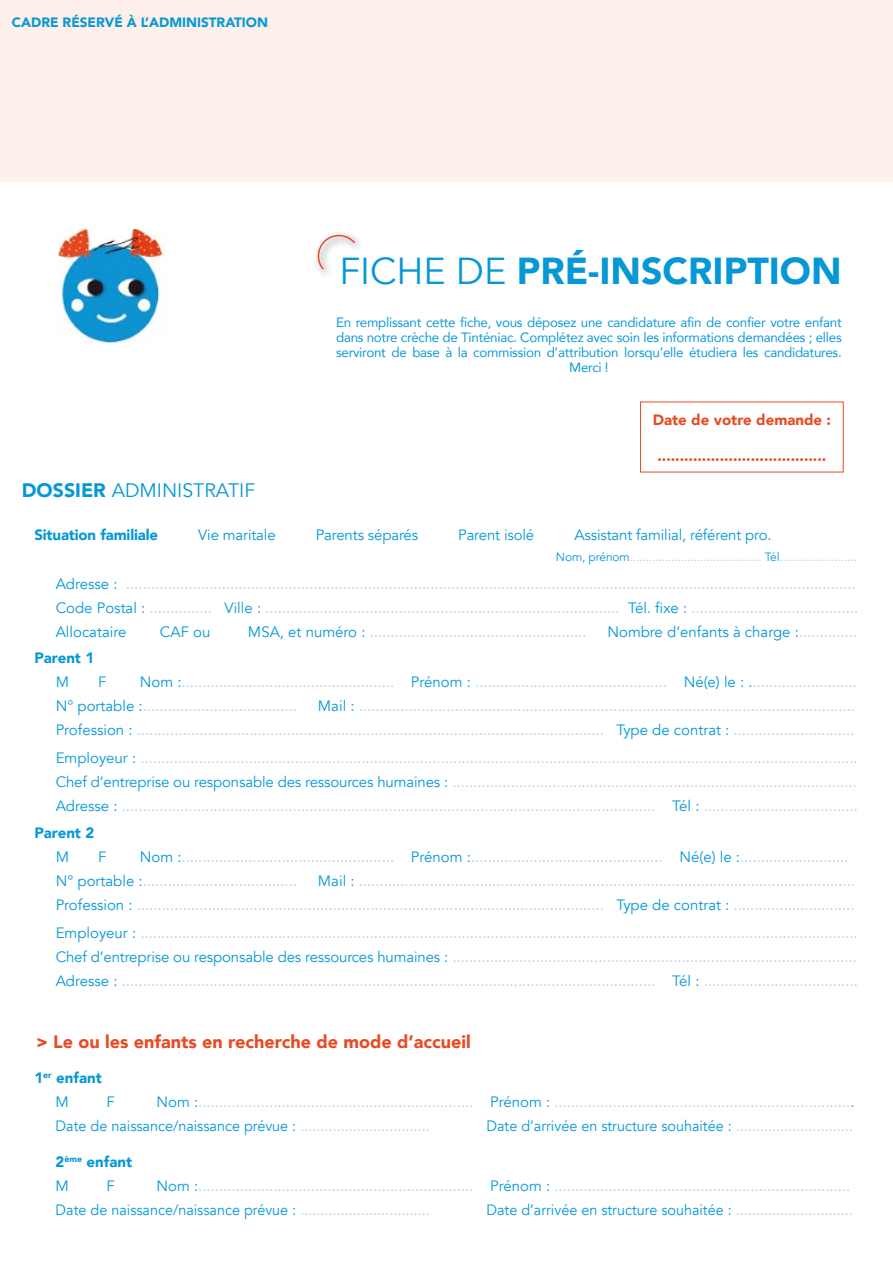
<style>
.page{position:relative;width:893px;height:1263px;background:#fff}
.page>*{position:absolute;margin:0;border:0;box-sizing:border-box;transform-origin:0 0}
.t1{font:900 37.5px "Avenir";color:#0698d6}
.t2{font:19.5px "Avenir";color:#0698d6}
.t3{font:900 18px "Avenir";color:#e84b24}
.t4{font:15px/24px "Avenir";color:#a7caec}
.t5{font:15px "Avenir";color:#0698d6;scale:.96 1}
.t6{font:15px "Avenir";color:#0698d6}
.t7{font:900 15px "Avenir";color:#e84b24}
.t8{font:900 15px/24px "Avenir";letter-spacing:-.005em;color:#0698d6}
.t9{font:13.5px/15px "Avenir";letter-spacing:-.02em;color:#1099d6;text-align:center}
.t10{font:900 13.5px "Avenir";color:#0698d6}
.t11{font:12px "Avenir";letter-spacing:-.01em;color:#a7caec}
.s1{font-weight:400}
.s2{font-weight:900}
.s3{color:#0698d6}
.s4{color:#a7caec}
</style>
<div class="page">
<img style="left:57px;top:229px;width:107px;height:115px">
<svg style="left:316px;top:233px;width:41px;height:38px"></svg>
<div style="left:0;top:0;width:893px;height:182px;background:#fdefea"></div>
<p class="t10" style="left:12px;top:11px;width:258px">CADRE RÉSERVÉ À L’ADMINISTRATION</p>
<h1 class="t1" style="left:339px;top:239px;width:504px"><span class="s1">FICHE DE</span> PRÉ-INSCRIPTION</h1>
<p class="t9" style="left:336px;top:315px;width:507px">En remplissant cette fiche, vous déposez une candidature afin de confier votre enfant dans notre crèche de Tinténiac. Complétez avec soin les informations demandées ; elles serviront de base à la commission d’attribution lorsqu’elle étudiera les candidatures.<br>Merci !</p>
<p class="t7" style="left:653px;top:407px;width:180px">Date de votre demande :</p>
<p class="t7" style="left:657px;top:443px;width:170px">......................................</p>
<h2 class="t2" style="left:22px;top:479px;width:235px"><span class="s2">DOSSIER</span> ADMINISTRATIF</h2>
<p class="t8" style="left:34px;top:522px;width:125px">Situation familiale</p>
<p class="t6" style="left:198px;top:526px;width:79px">Vie maritale</p>
<p class="t6" style="left:316px;top:526px;width:104px">Parents séparés</p>
<p class="t6" style="left:458px;top:526px;width:78px">Parent isolé</p>
<p class="t6" style="left:574px;top:526px;width:199px">Assistant familial, référent pro.</p>
<p class="t11" style="left:556px;top:549px;width:302px"><span class="s3">Nom, prénom</span>......................................... <span class="s3">Tél</span>........................</p>
<p class="t4" style="left:56px;top:572px;width:804px"><span class="s3">Adresse :</span> ...............................................................................................................................................................................<br><span class="s3">Code Postal :</span> ............... <span class="s3">Ville :</span> ..................................................................................... <span class="s3">Tél. fixe :</span> ........................................<br><span class="s3">Allocataire</span></p>
<p class="t6" style="left:160px;top:622px;width:52px">CAF ou</p>
<p class="t4" style="left:248px;top:620px;width:340px"><span class="s3">MSA, et numéro :</span> ....................................................</p>
<p class="t6" style="left:607px;top:622px;width:251px">Nombre d’enfants à charge :<span class="s4">..............</span></p>
<p class="t8" style="left:34px;top:645px;width:61px">Parent 1</p>
<p class="t6" style="left:56px;top:673px;width:15px">M</p>
<p class="t6" style="left:98px;top:673px;width:10px">F</p>
<p class="t4" style="left:56px;top:670px;width:803px;text-indent:84px"><span class="s3">Nom :</span>................................................... <span class="s3">Prénom :</span> .............................................. <span class="s3">Né(e) le : .</span>.........................<br><span class="s3">N° portable :</span>.....................................</p>
<p class="t4" style="left:56px;top:694px;width:801px;text-align:right"><span class="s3">Mail :</span> .......................................................................................................................<br><span class="s3">Profession :</span> ................................................................................................................ <span class="s3">Type de contrat :</span> .............................</p>
<p class="t4" style="left:56px;top:746px;width:804px;text-align:justify"><span class="s3">Employeur :</span> ............................................................................................................................................................................<br><span class="s3">Chef d’entreprise ou responsable des ressources humaines :</span> .................................................................................................<br><span class="s3">Adresse :</span> ................................................................................................................................ <span class="s3">Tél :</span> .....................................</p>
<p class="t8" style="left:34px;top:820px;width:61px">Parent 2</p>
<p class="t6" style="left:56px;top:848px;width:15px">M</p>
<p class="t6" style="left:98px;top:848px;width:10px">F</p>
<p class="t4" style="left:56px;top:845px;width:794px;text-indent:84px"><span class="s3">Nom :</span>................................................... <span class="s3">Prénom :</span>.............................................. <span class="s3">Né(e) le :</span>..........................<br><span class="s3">N° portable :</span>.....................................</p>
<p class="t4" style="left:56px;top:869px;width:801px;text-align:right"><span class="s3">Mail :</span> .......................................................................................................................<br><span class="s3">Profession :</span> ................................................................................................................ <span class="s3">Type de contrat :</span> .............................</p>
<p class="t4" style="left:56px;top:921px;width:804px;text-align:justify"><span class="s3">Employeur :</span> ............................................................................................................................................................................<br><span class="s3">Chef d’entreprise ou responsable des ressources humaines :</span> .................................................................................................<br><span class="s3">Adresse :</span> ................................................................................................................................ <span class="s3">Tél :</span> .....................................</p>
<p class="t3" style="left:36px;top:1026px;width:436px">&gt; Le ou les enfants en recherche de mode d’accueil</p>
<p class="t8" style="left:56px;top:1065px;width:48px;text-indent:-21px">1<sup>er</sup> enfant<br><span class="s1">M</span></p>
<p class="t4" style="left:56px;top:1090px;width:800px;text-indent:101px"><span class="s3">Nom :</span>.................................................................. <span class="s3">Prénom :</span> .......................................................................<span class="s3">.<br>Date de naissance/naissance prévue :</span> ................................</p>
<p class="t6" style="left:107px;top:1093px;width:10px">F</p>
<p class="t5" style="left:486px;top:1117px;width:383px">Date d’arrivée en structure souhaitée : <span class="s4">.............................</span></p>
<p class="t8" style="left:56px;top:1149px;width:78px">2<sup>ème</sup> enfant<br><span class="s1">M</span></p>
<p class="t4" style="left:56px;top:1174px;width:796px;text-indent:101px"><span class="s3">Nom :</span>.................................................................. <span class="s3">Prénom :</span> .......................................................................<br><span class="s3">Date de naissance/naissance prévue :</span> ................................</p>
<p class="t6" style="left:107px;top:1177px;width:10px">F</p>
<p class="t5" style="left:486px;top:1201px;width:383px">Date d’arrivée en structure souhaitée : <span class="s4">.............................</span></p>
</div>
